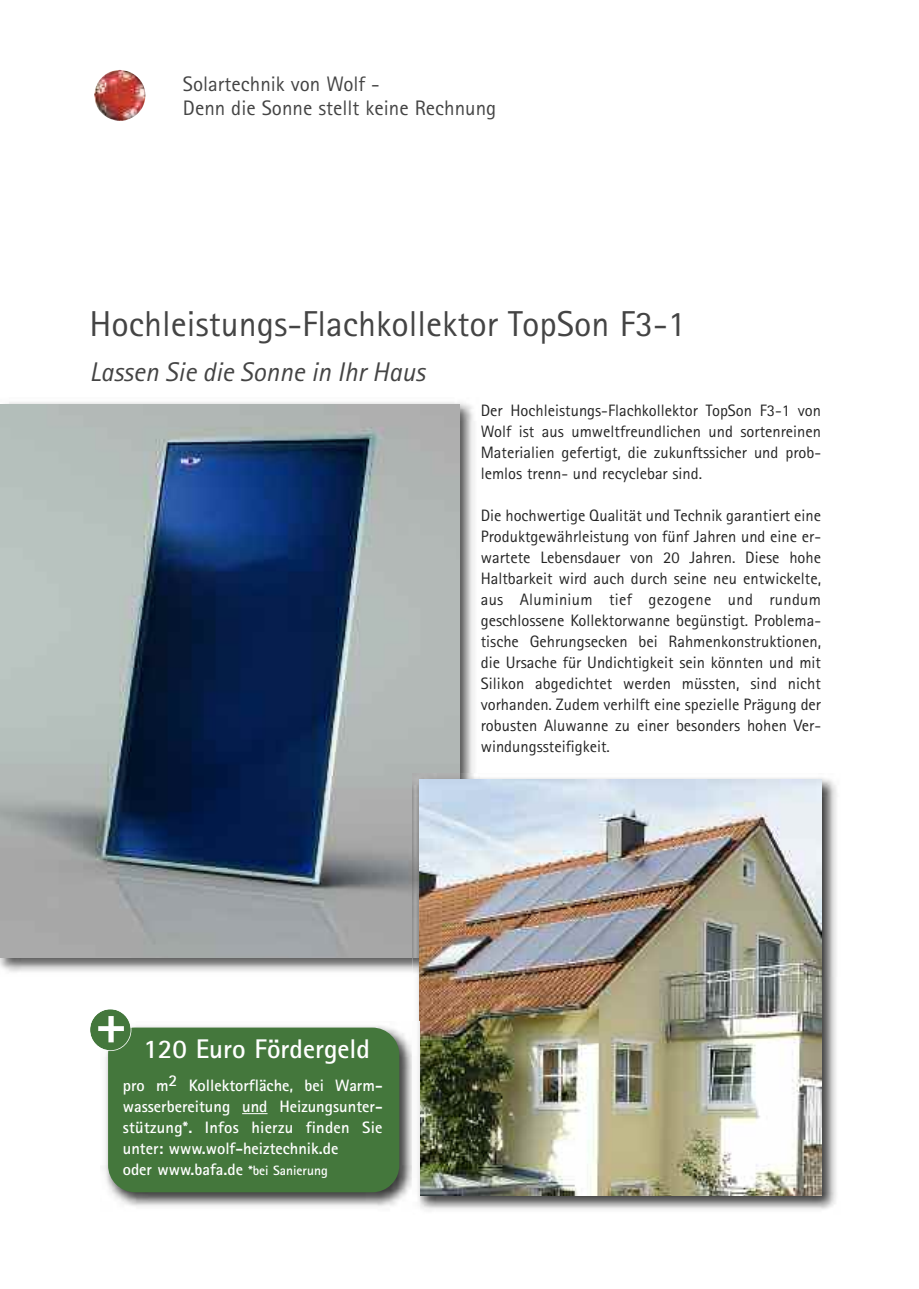
<style>
.page{position:relative;width:919px;height:1289px;background:#fff}
.page>*{position:absolute;margin:0;border:0;box-sizing:border-box;transform-origin:0 0}
.t1{font:800 54px "Rotis Sans Serif";color:#fff}
.t2{font:36px "Rotis Sans Serif";color:#444}
.t3{font:italic 27px "Rotis Sans Serif";color:#444}
.t4{font:700 27px "Rotis Sans Serif";color:#fff}
.t5{font:21px/24px "Rotis Sans Serif";color:#444}
.t6{font:16.5px/21px "Rotis Sans Serif";color:#252525;text-align:justify}
.t7{font:700 16.5px/21px "Rotis Sans Serif";color:#fff}
.s1{font-size:13.5px}
</style>
<div class="page">
<img style="left:0;top:402px;width:475px;height:570px">
<img style="left:0;top:404px;width:459px;height:553px">
<img style="left:94px;top:70px;width:49px;height:51px">
<img style="left:412px;top:773px;width:425px;height:438px">
<img style="left:419px;top:779px;width:402px;height:416px">
<img style="left:104px;top:1020px;width:315px;height:191px">
<div style="left:108px;top:1027px;width:291px;height:165px;background:#44773c;border-radius:27px"></div>
<svg style="left:242px;top:1113px;width:25px;height:1px"></svg>
<div style="left:90px;top:1009px;width:41px;height:41px;background:#44773c;border-radius:50%"></div>
<div style="left:89px;top:1008px;width:42px;height:43px;border:2px solid #fff;border-radius:50%"></div>
<p class="t5" style="left:183px;top:74px;width:315px">Solartechnik von Wolf -<br>Denn die Sonne stellt keine Rechnung</p>
<h2 class="t2" style="left:89px;top:311px;width:598px">Hochleistungs-Flachkollektor TopSon F3-1</h2>
<h3 class="t3" style="left:89px;top:363px;width:337px">Lassen Sie die Sonne in Ihr Haus</h3>
<p class="t6" style="left:480px;top:401px;width:342px">Der Hochleistungs-Flachkollektor TopSon F3-1 von Wolf ist aus umweltfreundlichen und sortenreinen Materialien gefertigt, die zukunftssicher und prob&shy;lemlos trenn- und recyclebar sind.</p>
<p class="t6" style="left:480px;top:506px;width:342px">Die hochwertige Qualität und Technik garantiert eine Produktgewährleistung von fünf Jahren und eine er&shy;wartete Lebensdauer von 20 Jahren. Diese hohe Haltbarkeit wird auch durch seine neu entwickelte, aus Aluminium tief gezogene und rundum geschlossene Kollektorwanne begünstigt. Problema&shy;tische Gehrungsecken bei Rahmenkonstruktionen, die Ursache für Undichtigkeit sein könnten und mit Silikon abgedichtet werden müssten, sind nicht vorhanden. Zudem verhilft eine spezielle Prägung der robusten Aluwanne zu einer besonders hohen Ver&shy;windungssteifigkeit.</p>
<h1 class="t1" style="left:95px;top:1005px;width:34px">+</h1>
<h3 class="t4" style="left:143px;top:1039px;width:228px">120 Euro Fördergeld</h3>
<p class="t7" style="left:123px;top:1076px;width:261px">pro m2 Kollektorfläche, bei Warm&shy;wasserbereitung und Heizungsunter&shy;stützung*. Infos hierzu finden Sie unter: www.wolf-heiztechnik.de<br>oder www.bafa.de <span class="s1">*bei Sanierung</span></p>
</div>
